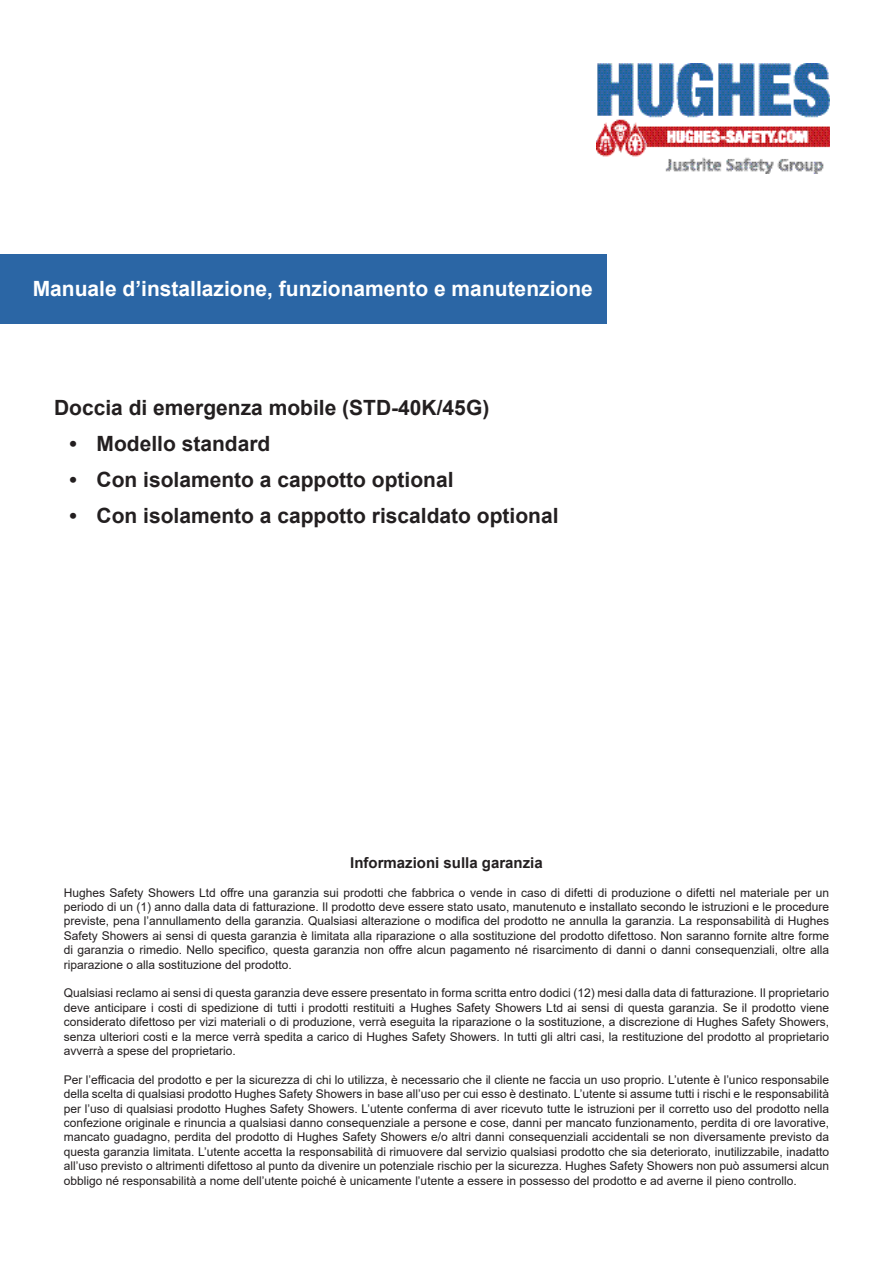
<style>
.page{position:relative;width:893px;height:1263px;background:#fff}
.page>*{position:absolute;margin:0;border:0;box-sizing:border-box;transform-origin:0 0}
.t1{font:700 21px "Arial";color:#231f20}
.t2{font:700 21px "Arial";color:#fff}
.t3{font:700 15px "Arial";color:#231f20}
.t4{font:12px/14.4px "Arial";color:#231f20;text-align:justify}
</style>
<div class="page">
<img style="left:597px;top:64px;width:232px;height:109px">
<div style="left:0;top:254px;width:606px;height:70px;background:#2b66a5"></div>
<p class="t2" style="left:33px;top:274px;width:562px">Manuale d’installazione, funzionamento e manutenzione</p>
<p class="t1" style="left:54px;top:393px;width:437px">Doccia di emergenza mobile (STD-40K/45G)</p>
<p class="t1" style="left:70px;top:429px;width:202px">• Modello standard</p>
<p class="t1" style="left:70px;top:465px;width:386px">• Con isolamento a cappotto optional</p>
<p class="t1" style="left:70px;top:501px;width:491px">• Con isolamento a cappotto riscaldato optional</p>
<p class="t3" style="left:350px;top:852px;width:194px">Informazioni sulla garanzia</p>
<p class="t4" style="left:64px;top:885px;width:767px">Hughes Safety Showers Ltd offre una garanzia sui prodotti che fabbrica o vende in caso di difetti di produzione o difetti nel materiale per un periodo di un (1) anno dalla data di fatturazione. Il prodotto deve essere stato usato, manutenuto e installato secondo le istruzioni e le procedure previste, pena l’annullamento della garanzia. Qualsiasi alterazione o modifica del prodotto ne annulla la garanzia. La responsabilità di Hughes Safety Showers ai sensi di questa garanzia è limitata alla riparazione o alla sostituzione del prodotto difettoso. Non saranno fornite altre forme di garanzia o rimedio. Nello specifico, questa garanzia non offre alcun pagamento né risarcimento di danni o danni consequenziali, oltre alla riparazione o alla sostituzione del prodotto.</p>
<p class="t4" style="left:64px;top:986px;width:767px">Qualsiasi reclamo ai sensi di questa garanzia deve essere presentato in forma scritta entro dodici (12) mesi dalla data di fatturazione. Il proprietario deve anticipare i costi di spedizione di tutti i prodotti restituiti a Hughes Safety Showers Ltd ai sensi di questa garanzia. Se il prodotto viene considerato difettoso per vizi materiali o di produzione, verrà eseguita la riparazione o la sostituzione, a discrezione di Hughes Safety Showers, senza ulteriori costi e la merce verrà spedita a carico di Hughes Safety Showers. In tutti gli altri casi, la restituzione del prodotto al proprietario avverrà a spese del proprietario.</p>
<p class="t4" style="left:64px;top:1072px;width:767px">Per l’efficacia del prodotto e per la sicurezza di chi lo utilizza, è necessario che il cliente ne faccia un uso proprio. L’utente è l’unico responsabile della scelta di qualsiasi prodotto Hughes Safety Showers in base all’uso per cui esso è destinato. L’utente si assume tutti i rischi e le responsabilità per l’uso di qualsiasi prodotto Hughes Safety Showers. L’utente conferma di aver ricevuto tutte le istruzioni per il corretto uso del prodotto nella confezione originale e rinuncia a qualsiasi danno consequenziale a persone e cose, danni per mancato funzionamento, perdita di ore lavorative, mancato guadagno, perdita del prodotto di Hughes Safety Showers e/o altri danni consequenziali accidentali se non diversamente previsto da questa garanzia limitata. L’utente accetta la responsabilità di rimuovere dal servizio qualsiasi prodotto che sia deteriorato, inutilizzabile, inadatto all’uso previsto o altrimenti difettoso al punto da divenire un potenziale rischio per la sicurezza. Hughes Safety Showers non può assumersi alcun obbligo né responsabilità a nome dell’utente poiché è unicamente l’utente a essere in possesso del prodotto e ad averne il pieno controllo.</p>
</div>
